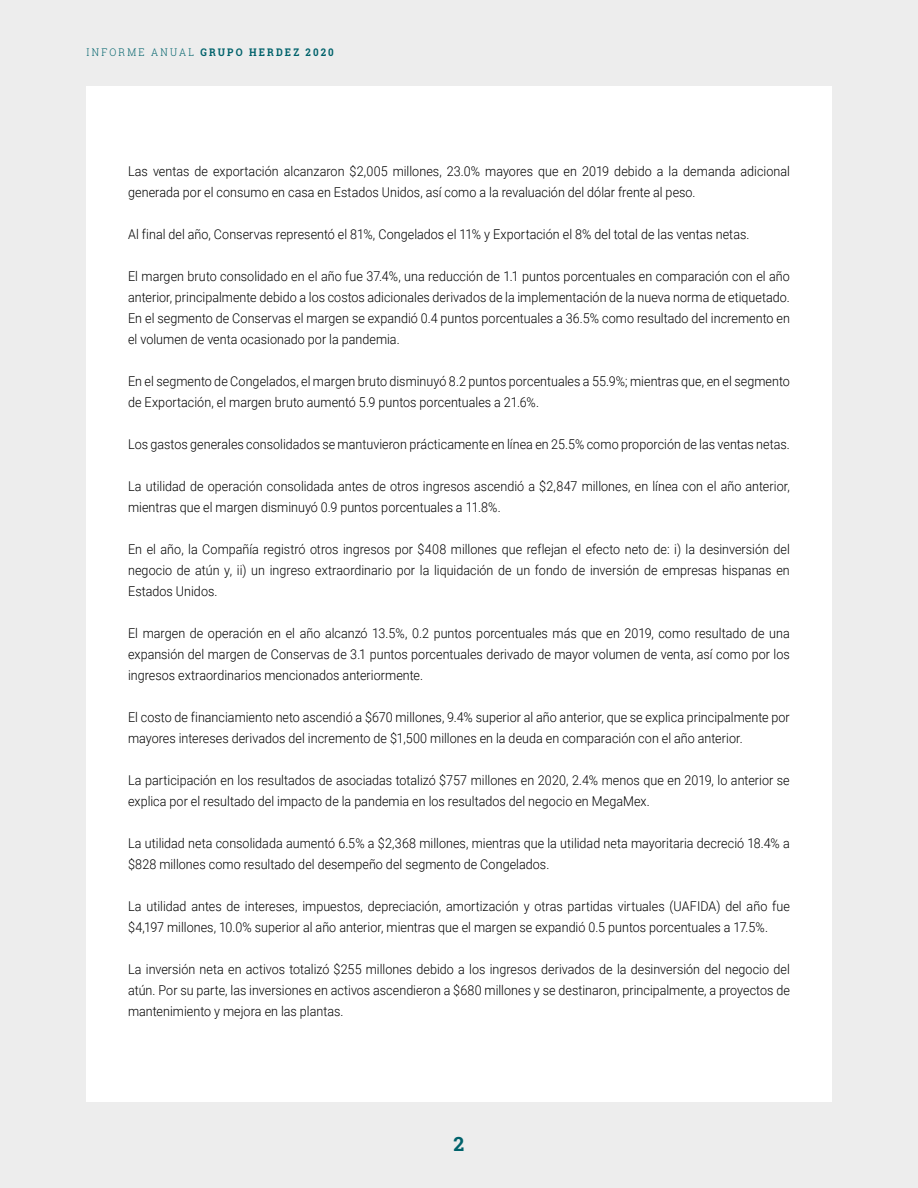
<style>
.page{position:relative;width:918px;height:1188px;background:#ededed}
.page>*{position:absolute;margin:0;border:0;box-sizing:border-box;transform-origin:0 0}
.t1{font:700 19.5px "Roboto Slab";color:#00626b}
.t2{font:300 13.5px/21px "Roboto";color:#000;scale:.93 1}
.t3{font:700 10.5px "Roboto Slab";letter-spacing:.22em;color:#00626b;scale:.93 1}
.s1{font-weight:300}
</style>
<div class="page">
<div style="left:86px;top:86px;width:746px;height:1016px;background:#fff"></div>
<p class="t3" style="left:86px;top:45px;width:268px"><span class="s1">INFORME ANUAL</span> GRUPO HERDEZ 2020</p>
<p class="t2" style="left:128px;top:160px;width:713px">Las ventas de exportación alcanzaron $2,005 millones, 23.0% mayores que en 2019 debido a la demanda adicional generada por el consumo en casa en Estados Unidos, así como a la revaluación del dólar frente al peso.</p>
<p class="t2" style="left:128px;top:223px;width:670px">Al final del año, Conservas representó el 81%, Congelados el 11% y Exportación el 8% del total de las ventas netas.</p>
<p class="t2" style="left:128px;top:265px;width:713px;text-align:justify">El margen bruto consolidado en el año fue 37.4%, una reducción de 1.1 puntos porcentuales en comparación con el año anterior, principalmente debido a los costos adicionales derivados de la implementación de la nueva norma de etiquetado.<br>En el segmento de Conservas el margen se expandió 0.4 puntos porcentuales a 36.5% como resultado del incremento en el volumen de venta ocasionado por la pandemia.</p>
<p class="t2" style="left:128px;top:370px;width:713px">En el segmento de Congelados, el margen bruto disminuyó 8.2 puntos porcentuales a 55.9%; mientras que, en el segmento de Exportación, el margen bruto aumentó 5.9 puntos porcentuales a 21.6%.</p>
<p class="t2" style="left:128px;top:433px;width:713px">Los gastos generales consolidados se mantuvieron prácticamente en línea en 25.5% como proporción de las ventas netas.</p>
<p class="t2" style="left:128px;top:475px;width:713px">La utilidad de operación consolidada antes de otros ingresos ascendió a $2,847 millones, en línea con el año anterior, mientras que el margen disminuyó 0.9 puntos porcentuales a 11.8%.</p>
<p class="t2" style="left:128px;top:538px;width:713px;text-align:justify">En el año, la Compañía registró otros ingresos por $408 millones que reflejan el efecto neto de: i) la desinversión del negocio de atún y, ii) un ingreso extraordinario por la liquidación de un fondo de inversión de empresas hispanas en Estados Unidos.</p>
<p class="t2" style="left:128px;top:622px;width:713px;text-align:justify">El margen de operación en el año alcanzó 13.5%, 0.2 puntos porcentuales más que en 2019, como resultado de una expansión del margen de Conservas de 3.1 puntos porcentuales derivado de mayor volumen de venta, así como por los ingresos extraordinarios mencionados anteriormente.</p>
<p class="t2" style="left:128px;top:706px;width:713px">El costo de financiamiento neto ascendió a $670 millones, 9.4% superior al año anterior, que se explica principalmente por mayores intereses derivados del incremento de $1,500 millones en la deuda en comparación con el año anterior.</p>
<p class="t2" style="left:128px;top:769px;width:713px">La participación en los resultados de asociadas totalizó $757 millones en 2020, 2.4% menos que en 2019, lo anterior se explica por el resultado del impacto de la pandemia en los resultados del negocio en MegaMex.</p>
<p class="t2" style="left:128px;top:833px;width:713px">La utilidad neta consolidada aumentó 6.5% a $2,368 millones, mientras que la utilidad neta mayoritaria decreció 18.4% a $828 millones como resultado del desempeño del segmento de Congelados.</p>
<p class="t2" style="left:128px;top:896px;width:713px">La utilidad antes de intereses, impuestos, depreciación, amortización y otras partidas virtuales (UAFIDA) del año fue $4,197 millones, 10.0% superior al año anterior, mientras que el margen se expandió 0.5 puntos porcentuales a 17.5%.</p>
<p class="t2" style="left:128px;top:959px;width:713px;text-align:justify">La inversión neta en activos totalizó $255 millones debido a los ingresos derivados de la desinversión del negocio del atún. Por su parte, las inversiones en activos ascendieron a $680 millones y se destinaron, principalmente, a proyectos de mantenimiento y mejora en las plantas.</p>
<h1 class="t1" style="left:454px;top:1130px;width:12px">2</h1>
</div>
